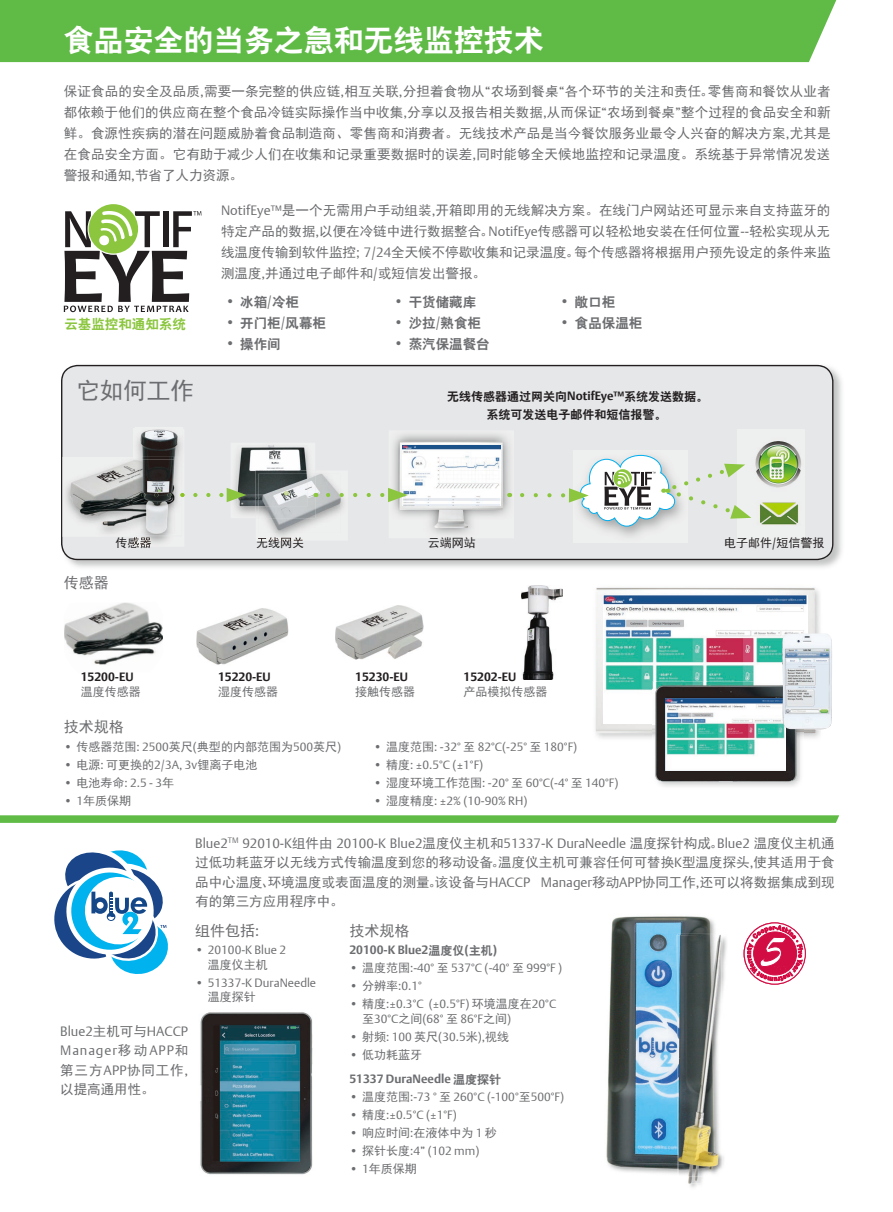
<style>
.page{position:relative;width:893px;height:1212px;background:#fff}
.page>*{position:absolute;margin:0;border:0;box-sizing:border-box;transform-origin:0 0}
.t1{font:30px "H Yb 2 gj";color:#fff}
.t2{font:23.55px "Sim Hei";color:#6c6d70}
.t3{font:15px "Sim Hei";color:#6c6d70}
.t4{font:13.5px/21px "Sim Hei";color:#6c6d70;text-align:justify}
.t5{font:13.5px "DTL Argo T Light";color:#6c6d70}
.t6{font:13.5px "H Yb 2 gj";color:#6c6d70}
.t7{font:13.5px/19.5px "DTL Argo T Light";letter-spacing:.03em;color:#6c6d70}
.t8{font:13.5px/19.5px "Sim Hei";letter-spacing:.03em;color:#6c6d70}
.t9{font:13.5px "H Yb 2 gj";color:#8bc63e}
.t10{font:12px/15px "DTL Argo T Light";color:#6c6d70}
.t11{font:12px "Sim Hei";color:#6c6d70}
.t12{font:12px/18px "H Yb 2 gj";color:#231f20;text-align:center}
.t13{font:700 12px "DTL Argo T";color:#6c6d70}
.t14{font:700 12px "DTL Argo T";color:#231f20}
.t15{font:12px "Sim Hei";color:#231f20}
.s1{font-family:"DTL Argo T Light"}
.s2{font-family:"DTL Argo T";font-weight:700}
.s3{font-family:"Sim Hei"}
.s4{font-family:"H Yb 2 gj";font-weight:400}
</style>
<div class="page">
<img style="left:595px;top:587px;width:225px;height:152px">
<img style="left:604px;top:595px;width:202px;height:120px">
<img style="left:800px;top:732px;width:4px;height:45px">
<img style="left:652px;top:681px;width:130px;height:34px">
<img style="left:652px;top:724px;width:1px;height:15px">
<img style="left:653px;top:682px;width:147px;height:104px">
<img style="left:665px;top:699px;width:120px;height:72px">
<img style="left:782px;top:633px;width:50px;height:99px">
<div style="left:0;top:0;width:837px;height:62px;background:#60bb46"></div>
<div style="left:89px;top:204px;width:49px;height:49px;background:#8bc63e;border-radius:50%"></div>
<svg style="left:64px;top:211px;width:137px;height:101px"></svg>
<img style="left:68px;top:364px;width:774px;height:204px">
<div style="left:61px;top:365px;width:772px;height:195px;background:#e6e7e9"></div>
<img style="left:738px;top:429px;width:67px;height:115px">
<img style="left:573px;top:450px;width:115px;height:92px">
<img style="left:230px;top:443px;width:85px;height:75px">
<img style="left:237px;top:445px;width:71px;height:61px">
<img style="left:63px;top:457px;width:70px;height:80px">
<img style="left:70px;top:460px;width:63px;height:74px">
<img style="left:256px;top:470px;width:92px;height:71px">
<img style="left:257px;top:537px;width:46px;height:4px">
<img style="left:256px;top:470px;width:52px;height:36px">
<img style="left:258px;top:474px;width:83px;height:59px">
<img style="left:258px;top:474px;width:57px;height:44px">
<img style="left:258px;top:474px;width:50px;height:32px">
<svg style="left:322px;top:493px;width:60px;height:4px"></svg>
<svg style="left:388px;top:430px;width:175px;height:108px"></svg>
<img style="left:133px;top:428px;width:51px;height:119px">
<img style="left:133px;top:537px;width:18px;height:10px">
<img style="left:133px;top:534px;width:48px;height:3px">
<img style="left:133px;top:428px;width:3px;height:29px">
<img style="left:136px;top:428px;width:46px;height:107px">
<img style="left:136px;top:457px;width:45px;height:78px">
<svg style="left:141px;top:488px;width:105px;height:14px"></svg>
<svg style="left:569px;top:455px;width:182px;height:72px"></svg>
<img style="left:200px;top:1012px;width:113px;height:163px">
<img style="left:606px;top:916px;width:109px;height:258px">
<img style="left:688px;top:937px;width:39px;height:251px">
<img style="left:688px;top:1052px;width:35px;height:131px">
<img style="left:677px;top:935px;width:45px;height:241px">
<img style="left:335px;top:605px;width:88px;height:54px">
<img style="left:64px;top:602px;width:99px;height:63px">
<img style="left:196px;top:608px;width:93px;height:57px">
<img style="left:522px;top:585px;width:41px;height:94px">
<svg style="left:0;top:815px;width:839px;height:8px"></svg>
<svg style="left:744px;top:923px;width:61px;height:61px"></svg>
<div style="left:744px;top:922px;width:62px;height:63px;border:1px solid #d20d44;border-radius:50%"></div>
<svg style="left:747px;top:925px;width:56px;height:56px"></svg>
<svg style="left:54px;top:850px;width:114px;height:124px"></svg>
<h1 class="t1" style="left:64px;top:25px;width:481px">食品安全的当务之急和无线监控技术</h1>
<p class="t4" style="left:64px;top:81px;width:768px">保证食品的安全及品质<span class="s1">,</span>需要一条完整的供应链<span class="s1">,</span>相互关联<span class="s1">,</span>分担着食物从<span class="s1">“</span>农场到餐桌<span class="s1">“</span>各个环节的关注和责任。零售商和餐饮从业者都依赖于他们的供应商在整个食品冷链实际操作当中收集<span class="s1">,</span>分享以及报告相关数据<span class="s1">,</span>从而保证<span class="s1">“</span>农场到餐桌<span class="s1">”</span>整个过程的食品安全和新鲜。食源性疾病的潜在问题威胁着食品制造商、零售商和消费者。无线技术产品是当今餐饮服务业最令人兴奋的解决方案<span class="s1">,</span>尤其是在食品安全方面。它有助于减少人们在收集和记录重要数据时的误差<span class="s1">,</span>同时能够全天候地监控和记录温度。系统基于异常情况发送警报和通知<span class="s1">,</span>节省了人力资源。</p>
<p class="t4" style="left:221px;top:200px;width:611px"><span class="s1">NotifEye™</span>是一个无需用户手动组装<span class="s1">,</span>开箱即用的无线解决方案。在线门户网站还可显示来自支持蓝牙的特定产品的数据<span class="s1">,</span>以便在冷链中进行数据整合。<span class="s1">NotifEye</span>传感器可以轻松地安装在任何位置<span class="s1">--</span>轻松实现从无线温度传输到软件监控<span class="s1">; 7/24</span>全天候不停歇收集和记录温度。每个传感器将根据用户预先设定的条件来监测温度<span class="s1">,</span>并通过电子邮件和<span class="s1">/</span>或短信发出警报。</p>
<p class="t6" style="left:225px;top:296px;width:75px"><span class="s1">•</span> 冰箱<span class="s1">/</span>冷柜</p>
<p class="t6" style="left:225px;top:317px;width:102px"><span class="s1">•</span> 开门柜<span class="s1">/</span>风幕柜</p>
<p class="t6" style="left:225px;top:338px;width:57px"><span class="s1">•</span> 操作间</p>
<p class="t6" style="left:394px;top:296px;width:84px"><span class="s1">•</span> 干货储藏库</p>
<p class="t6" style="left:394px;top:317px;width:89px"><span class="s1">•</span> 沙拉<span class="s1">/</span>熟食柜</p>
<p class="t6" style="left:394px;top:338px;width:97px"><span class="s1">•</span> 蒸汽保温餐台</p>
<p class="t6" style="left:560px;top:296px;width:57px"><span class="s1">•</span> 敞口柜</p>
<p class="t9" style="left:64px;top:317px;width:123px">云基监控和通知系统</p>
<p class="t6" style="left:560px;top:317px;width:84px"><span class="s1">•</span> 食品保温柜</p>
<h2 class="t2" style="left:76px;top:379px;width:119px">它如何工作</h2>
<p class="t12" style="left:447px;top:387px;width:262px">无线传感器通过网关向<span class="s2">NotifEye™</span>系统发送数据。系统可发送电子邮件和短信报警。</p>
<p class="t15" style="left:116px;top:537px;width:37px">传感器</p>
<p class="t15" style="left:256px;top:537px;width:49px">无线网关</p>
<p class="t15" style="left:724px;top:536px;width:102px">电子邮件<span class="s1">/</span>短信警报</p>
<p class="t15" style="left:428px;top:537px;width:49px">云端网站</p>
<p class="t3" style="left:64px;top:576px;width:46px">传感器</p>
<p class="t14" style="left:81px;top:670px;width:54px">15200-EU</p>
<p class="t11" style="left:81px;top:685px;width:61px">温度传感器</p>
<p class="t14" style="left:218px;top:670px;width:54px">15220-EU</p>
<p class="t11" style="left:218px;top:685px;width:61px">湿度传感器</p>
<p class="t3" style="left:64px;top:719px;width:61px">技术规格</p>
<p class="t11" style="left:64px;top:741px;width:279px"><span class="s1">•</span> 传感器范围<span class="s1">: 2500</span>英尺<span class="s1">(</span>典型的内部范围为<span class="s1">500</span>英尺<span class="s1">)</span></p>
<p class="t11" style="left:64px;top:759px;width:195px"><span class="s1">•</span> 电源<span class="s1">:</span> 可更换的<span class="s1">2/3A, 3v</span>锂离子电池</p>
<p class="t10" style="left:64px;top:775px;width:112px">• <span class="s3">电池寿命</span>: 2.5 - 3<span class="s3">年</span></p>
<p class="t11" style="left:64px;top:795px;width:69px"><span class="s1">• 1</span>年质保期</p>
<p class="t14" style="left:355px;top:670px;width:54px">15230-EU</p>
<p class="t11" style="left:355px;top:685px;width:61px">接触传感器</p>
<p class="t14" style="left:464px;top:670px;width:54px">15202-EU</p>
<p class="t11" style="left:464px;top:685px;width:85px">产品模拟传感器</p>
<p class="t10" style="left:374px;top:739px;width:205px">• <span class="s3">温度范围</span>: -32° <span class="s3">至</span> 82°C(-25° <span class="s3">至</span> 180°F)</p>
<p class="t10" style="left:374px;top:757px;width:111px">• <span class="s3">精度</span>: ±0.5°C (±1°F)</p>
<p class="t10" style="left:374px;top:775px;width:247px">• <span class="s3">湿度环境工作范围</span>: -20° <span class="s3">至</span> 60°C(-4° <span class="s3">至</span> 140°F)</p>
<p class="t10" style="left:374px;top:793px;width:155px">• <span class="s3">湿度精度</span>: ±2% (10-90% RH)</p>
<p class="t5" style="left:195px;top:835px;width:641px">Blue2<sup>TM</sup> 92010-K<span class="s3">组件由</span> 20100-K Blue2<span class="s3">温度仪主机和</span>51337-K DuraNeedle <span class="s3">温度探针构成。</span>Blue2 <span class="s3">温度仪主机通</span></p>
<p class="t4" style="left:195px;top:853px;width:641px;line-height:19.5px">过低功耗蓝牙以无线方式传输温度到您的移动设备。温度仪主机可兼容任何可替换<span class="s1">K</span>型温度探头<span class="s1">,</span>使其适用于食品中心温度、环境温度或表面温度的测量。该设备与<span class="s1">HACCP Manager</span>移动<span class="s1">APP</span>协同工作<span class="s1">,</span>还可以将数据集成到现有的第三方应用程序中。</p>
<p class="t3" style="left:195px;top:923px;width:66px">组件包括<span class="s1">:</span></p>
<p class="t10" style="left:195px;top:942px;width:92px">• 20100-K Blue 2</p>
<p class="t11" style="left:208px;top:958px;width:61px">温度仪主机</p>
<p class="t10" style="left:195px;top:975px;width:122px">• 51337-K DuraNeedle</p>
<p class="t11" style="left:208px;top:991px;width:49px">温度探针</p>
<p class="t7" style="left:60px;top:1021px;width:129px">Blue2<span class="s3">主机可与</span>HACCP<br>Manager<span class="s3">移动</span>APP<span class="s3">和</span></p>
<p class="t8" style="left:60px;top:1060px;width:129px">第三方<span class="s1">APP</span>协同工作<span class="s1">,</span>以提高通用性。</p>
<p class="t3" style="left:349px;top:923px;width:61px">技术规格</p>
<p class="t13" style="left:349px;top:943px;width:149px">20100-K Blue2<span class="s4">温度仪</span>(<span class="s4">主机</span>)</p>
<p class="t10" style="left:349px;top:960px;width:214px">• <span class="s3">温度范围</span>:-40° <span class="s3">至</span> 537°C (-40° <span class="s3">至</span> 999°F )</p>
<p class="t10" style="left:349px;top:978px;width:74px">• <span class="s3">分辨率</span>:0.1°</p>
<p class="t10" style="left:362px;top:996px;width:196px;text-indent:-13px">• <span class="s3">精度</span>:±0.3°C (±0.5°F) <span class="s3">环境温度在</span>20°C<span class="s3">至</span>30°C<span class="s3">之间</span>(68° <span class="s3">至</span> 86°F<span class="s3">之间</span>)</p>
<p class="t10" style="left:349px;top:1029px;width:161px">• <span class="s3">射频</span>: 100 <span class="s3">英尺</span>(30.5<span class="s3">米</span>),<span class="s3">视线</span></p>
<p class="t11" style="left:349px;top:1049px;width:74px"><span class="s1">•</span> 低功耗蓝牙</p>
<p class="t13" style="left:349px;top:1072px;width:153px">51337 DuraNeedle <span class="s4">温度探针</span></p>
<p class="t10" style="left:349px;top:1089px;width:216px">• <span class="s3">温度范围</span>:-73 ° <span class="s3">至</span> 260°C (-100°<span class="s3">至</span>500°F)</p>
<p class="t10" style="left:349px;top:1107px;width:109px">• <span class="s3">精度</span>:±0.5°C (±1°F)</p>
<p class="t11" style="left:349px;top:1127px;width:149px"><span class="s1">•</span> 响应时间<span class="s1">:</span>在液体中为 <span class="s1">1</span> 秒</p>
<p class="t10" style="left:349px;top:1143px;width:132px">• <span class="s3">探针长度</span>:4” (102 mm)</p>
<p class="t11" style="left:349px;top:1163px;width:69px"><span class="s1">• 1</span>年质保期</p>
</div>
